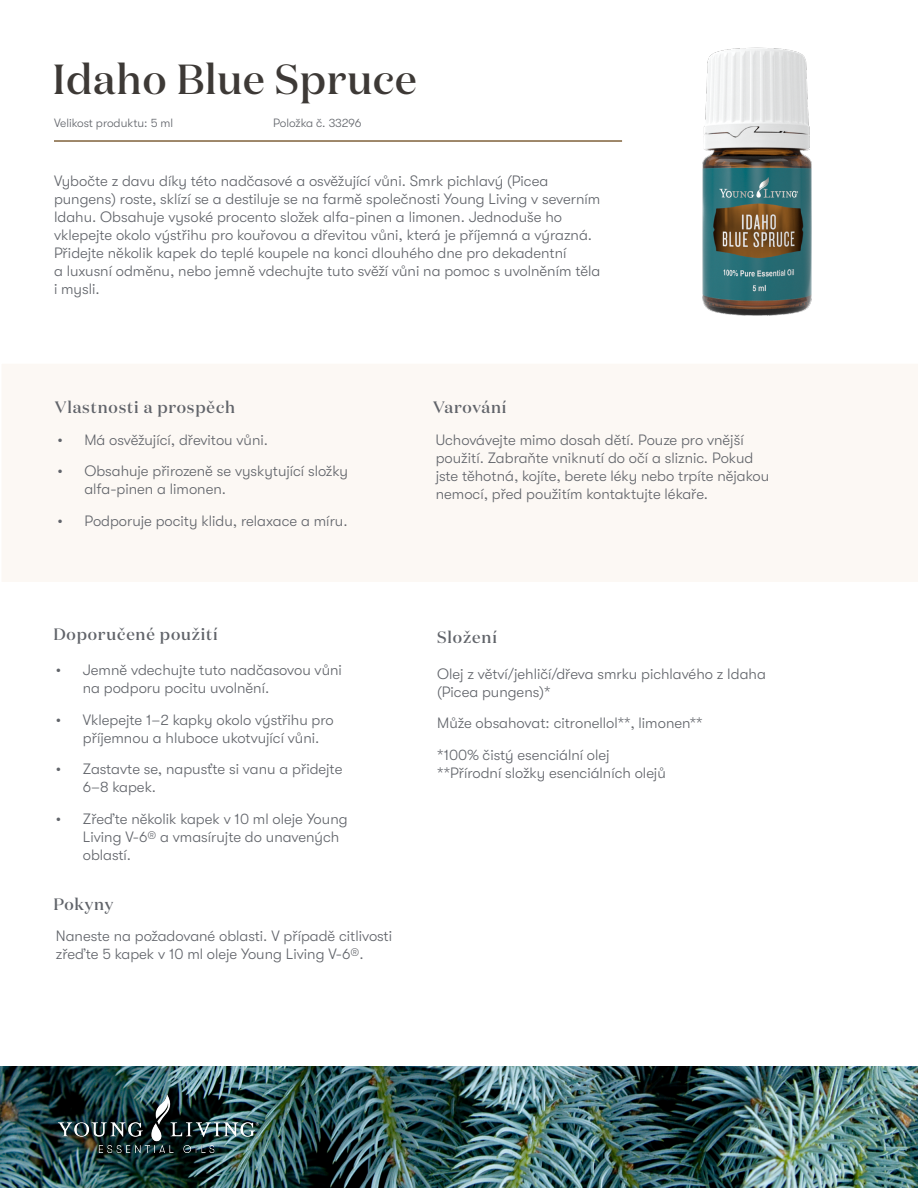
<style>
.page{position:relative;width:918px;height:1188px;background:#fff}
.page>*{position:absolute;margin:0;border:0;box-sizing:border-box;transform-origin:0 0}
.t1{font:500 42px "Domaine Display";letter-spacing:.02em;color:#3d3936}
.t2{font:500 16.5px "Domaine Display";letter-spacing:.05em;color:#61646a}
.t3{font:300 15px/18px "GT Walsheim Pro";color:#61646a}
.t4{font:300 12px "GT Walsheim Pro";color:#61646a}
</style>
<div class="page">
<img style="left:0;top:1067px;width:918px;height:121px">
<div style="left:2px;top:364px;width:916px;height:218px;background:#fcf8f4"></div>
<img style="left:58px;top:1094px;width:201px;height:58px">
<hr style="left:54px;top:140px;width:568px;height:2px;background:#80623b">
<img style="left:702px;top:48px;width:110px;height:268px">
<h1 class="t1" style="left:52px;top:52px;width:366px">Idaho Blue Spruce</h1>
<p class="t4" style="left:54px;top:116px;width:121px">Velikost produktu: 5 ml</p>
<p class="t4" style="left:273px;top:116px;width:90px">Položka č. 33296</p>
<p class="t3" style="left:54px;top:172px;width:548px">Vybočte z davu díky této nadčasové a osvěžující vůni. Smrk pichlavý (Picea pungens) roste, sklízí se a destiluje se na farmě společnosti Young Living v severním Idahu. Obsahuje vysoké procento složek alfa-pinen a limonen. Jednoduše ho vklepejte okolo výstřihu pro kouřovou a dřevitou vůni, která je příjemná a výrazná.<br>Přidejte několik kapek do teplé koupele na konci dlouhého dne pro dekadentní<br>a luxusní odměnu, nebo jemně vdechujte tuto svěží vůni na pomoc s uvolněním těla i mysli.</p>
<p class="t2" style="left:55px;top:397px;width:182px">Vlastnosti a prospěch</p>
<p class="t3" style="left:57px;top:431px;width:212px">• Má osvěžující, dřevitou vůni.</p>
<p class="t3" style="left:84px;top:462px;width:265px;text-indent:-27px">• Obsahuje přirozeně se vyskytující složky alfa-pinen a limonen.</p>
<p class="t3" style="left:57px;top:512px;width:292px">• Podporuje pocity klidu, relaxace a míru.</p>
<p class="t2" style="left:53px;top:623px;width:166px">Doporučené použití</p>
<p class="t3" style="left:83px;top:661px;width:261px;text-indent:-27px">• Jemně vdechujte tuto nadčasovou vůni na podporu pocitu uvolnění.</p>
<p class="t3" style="left:83px;top:711px;width:252px;text-indent:-27px">• Vklepejte 1–2 kapky okolo výstřihu pro příjemnou a hluboce ukotvující vůni.</p>
<p class="t3" style="left:83px;top:760px;width:261px;text-indent:-27px">• Zastavte se, napusťte si vanu a přidejte<br>6–8 kapek.</p>
<p class="t3" style="left:83px;top:810px;width:266px;text-indent:-27px">• Zřeďte několik kapek v 10 ml oleje Young<br>Living V-6® a vmasírujte do unavených oblastí.</p>
<p class="t2" style="left:53px;top:894px;width:62px">Pokyny</p>
<p class="t3" style="left:56px;top:927px;width:338px">Naneste na požadované oblasti. V případě citlivosti zřeďte 5 kapek v 10 ml oleje Young Living V-6®.</p>
<p class="t2" style="left:433px;top:397px;width:75px">Varování</p>
<p class="t3" style="left:436px;top:431px;width:335px">Uchovávejte mimo dosah dětí. Pouze pro vnější použití. Zabraňte vniknutí do očí a sliznic. Pokud jste těhotná, kojíte, berete léky nebo trpíte nějakou nemocí, před použitím kontaktujte lékaře.</p>
<p class="t2" style="left:437px;top:626px;width:61px">Složení</p>
<p class="t3" style="left:437px;top:665px;width:330px">Olej z větví/jehličí/dřeva smrku pichlavého z Idaha (Picea pungens)*</p>
<p class="t3" style="left:437px;top:707px;width:267px;line-height:31.5px">Může obsahovat: citronellol**, limonen** *100% čistý esenciální olej</p>
<p class="t3" style="left:437px;top:764px;width:230px">**Přírodní složky esenciálních olejů</p>
</div>
